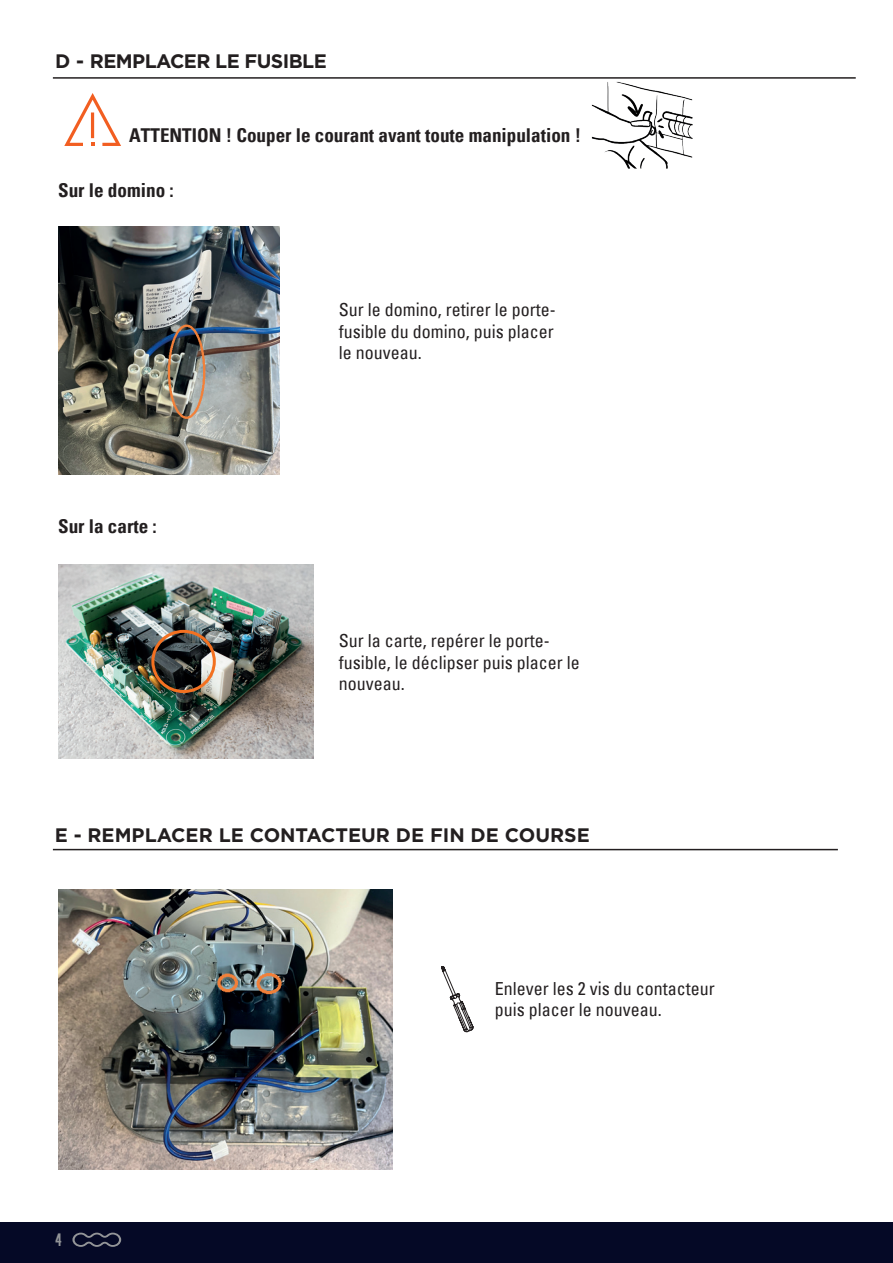
<style>
.page{position:relative;width:893px;height:1263px;background:#fff}
.page>*{position:absolute;margin:0;border:0;box-sizing:border-box;transform-origin:0 0}
.t1{font:700 19.5px "Gotham";color:#231f20}
.t2{font:700 19.5px "Gotham";letter-spacing:-.03em;color:#231f20}
.t3{font:700 condensed 19.05px "Univers";color:#231f20}
.t4{font:condensed 18px/21.6px "Univers";color:#231f20}
.t5{font:18px "Kenzo";color:#939598}
</style>
<div class="page">
<div style="left:0;top:1223px;width:893px;height:40px;background:#050926"></div>
<svg style="left:72px;top:1232px;width:49px;height:15px"></svg>
<hr style="left:53px;top:77px;width:803px;height:2px;background:#231f20">
<hr style="left:53px;top:849px;width:785px;height:1px;background:#231f20">
<svg style="left:64px;top:93px;width:57px;height:53px"></svg>
<img style="left:550px;top:77px;width:152px;height:92px">
<img style="left:58px;top:226px;width:222px;height:248px">
<svg style="left:441px;top:966px;width:33px;height:66px"></svg>
<img style="left:58px;top:889px;width:334px;height:280px">
<img style="left:58px;top:564px;width:255px;height:194px">
<div style="left:151px;top:630px;width:65px;height:63px;border:3px solid #f37121;border-radius:50%"></div>
<p class="t2" style="left:55px;top:48px;width:273px">D - REMPLACER LE FUSIBLE</p>
<p class="t3" style="left:129px;top:124px;width:453px">ATTENTION ! Couper le courant avant toute manipulation !</p>
<p class="t3" style="left:58px;top:179px;width:117px">Sur le domino :</p>
<p class="t3" style="left:58px;top:515px;width:100px">Sur la carte :</p>
<p class="t4" style="left:339px;top:299px;width:218px;text-align:justify">Sur le domino, retirer le porte&shy;fusible du domino, puis placer le nouveau.</p>
<p class="t4" style="left:339px;top:629px;width:242px">Sur la carte, repérer le porte&shy;fusible, le déclipser puis placer le nouveau.</p>
<p class="t1" style="left:55px;top:822px;width:536px">E - REMPLACER LE CONTACTEUR DE FIN DE COURSE</p>
<p class="t5" style="left:55px;top:1229px;width:8px">4</p>
<p class="t4" style="left:495px;top:977px;width:221px">Enlever les 2 vis du contacteur puis placer le nouveau.</p>
</div>
